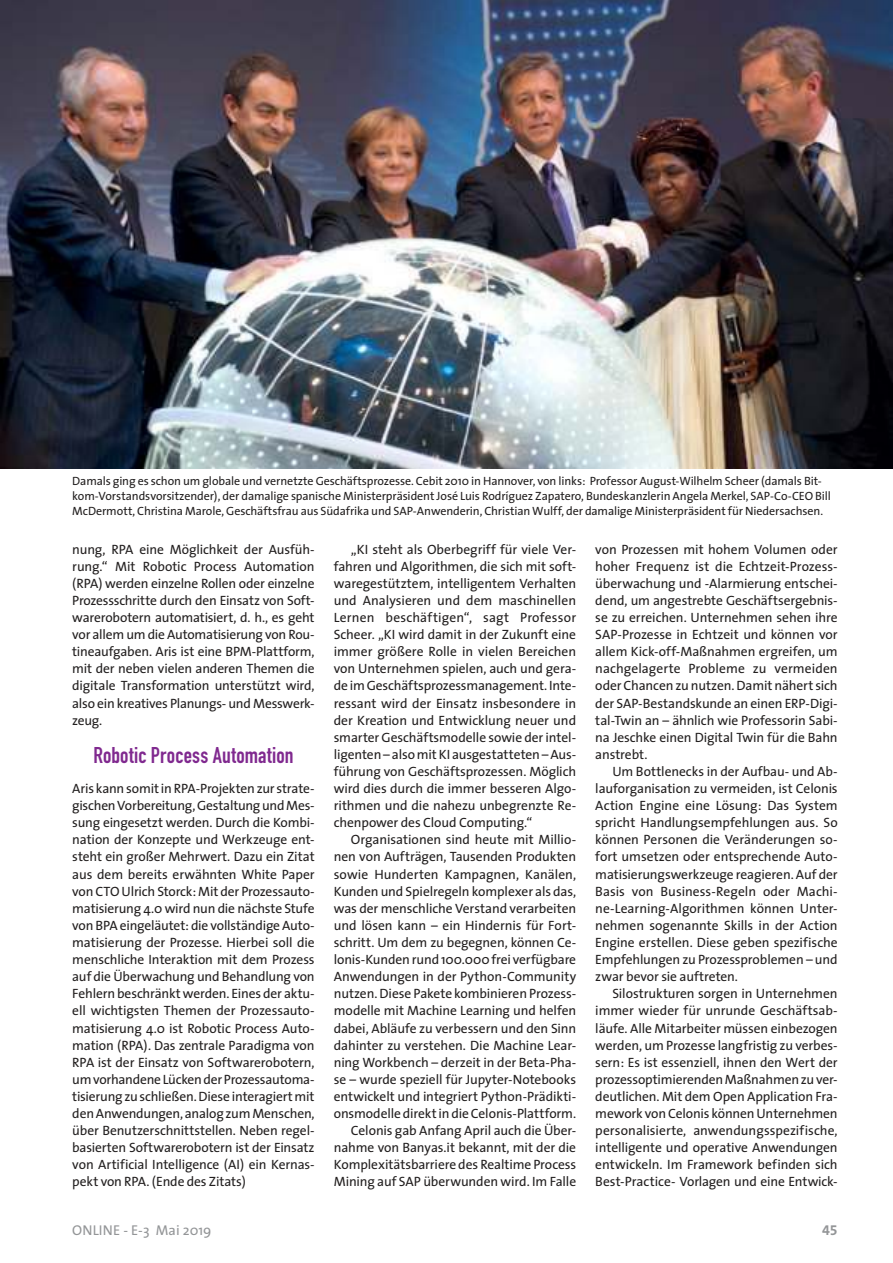
<style>
.page{position:relative;width:893px;height:1263px;background:#fff}
.page>*{position:absolute;margin:0;border:0;box-sizing:border-box;transform-origin:0 0}
.t1{font:700 22.5px "DIN Condensed";letter-spacing:.01em;color:#80298f}
.t2{font:14.25px "The Sans";color:#939597}
.t3{font:14.25px "The Sans Bold Expert";color:#939597}
.t4{font:13.5px/17.1px "The Sans";letter-spacing:-.01em;color:#221f1f;text-align:justify}
.t5{font:12px/15px "The Sans";letter-spacing:-.01em;color:#221f1f}
</style>
<div class="page">
<img style="left:0;top:0;width:893px;height:468px">
<p class="t5" style="left:72px;top:474px;width:760px">Damals ging es schon um globale und vernetzte Geschäftsprozesse. Cebit 2010 in Hannover, von links: Professor August-Wilhelm Scheer (damals Bit&shy;kom-Vorstandsvorsitzender), der damalige spanische Ministerpräsident José Luis Rodríguez Zapatero, Bundeskanzlerin Angela Merkel, SAP-Co-CEO Bill<br>McDermott, Christina Marole, Geschäftsfrau aus Südafrika und SAP-Anwenderin, Christian Wulff, der damalige Ministerpräsident für Niedersachsen.</p>
<p class="t4" style="left:72px;top:541px;width:244px">nung, RPA eine Möglichkeit der Ausfüh&shy;rung.“ Mit Robotic Process Automation (RPA) werden einzelne Rollen oder einzelne Prozessschritte durch den Einsatz von Soft&shy;warerobotern automatisiert, d. h., es geht vor allem um die Automatisierung von Rou&shy;tineaufgaben. Aris ist eine BPM-Plattform, mit der neben vielen anderen Themen die digitale Transformation unterstützt wird, also ein kreatives Planungs- und Messwerk&shy;zeug.</p>
<h1 class="t1" style="left:93px;top:746px;width:201px">Robotic Process Automation</h1>
<p class="t4" style="left:72px;top:780px;width:244px">Aris kann somit in RPA-Projekten zur strate&shy;gischen Vorbereitung, Gestaltung und Mes&shy;sung eingesetzt werden. Durch die Kombi&shy;nation der Konzepte und Werkzeuge ent&shy;steht ein großer Mehrwert. Dazu ein Zitat aus dem bereits erwähnten White Paper von CTO Ulrich Storck: Mit der Prozessauto&shy;matisierung 4.0 wird nun die nächste Stufe von BPA eingeläutet: die vollständige Auto&shy;matisierung der Prozesse. Hierbei soll die menschliche Interaktion mit dem Prozess auf die Überwachung und Behandlung von Fehlern beschränkt werden. Eines der aktu&shy;ell wichtigsten Themen der Prozessauto&shy;matisierung 4.0 ist Robotic Process Auto&shy;mation (RPA). Das zentrale Paradigma von RPA ist der Einsatz von Softwarerobotern, um vorhandene Lücken der Prozessautoma&shy;tisierung zu schließen. Diese interagiert mit den Anwendungen, analog zum Menschen, über Benutzerschnittstellen. Neben regel&shy;basierten Softwarerobotern ist der Einsatz von Artificial Intelligence (AI) ein Kernas&shy;pekt von RPA. (Ende des Zitats)</p>
<p class="t4" style="left:334px;top:541px;width:244px;text-indent:17px">„KI steht als Oberbegriff für viele Ver&shy;fahren und Algorithmen, die sich mit soft&shy;waregestütztem, intelligentem Verhalten und Analysieren und dem maschinellen Lernen beschäftigen“, sagt Professor Scheer. „KI wird damit in der Zukunft eine immer größere Rolle in vielen Bereichen von Unternehmen spielen, auch und gera&shy;de im Geschäftsprozessmanagement. Inte&shy;ressant wird der Einsatz insbesondere in der Kreation und Entwicklung neuer und smarter Geschäftsmodelle sowie der intel&shy;ligenten – also mit KI ausgestatteten – Aus&shy;führung von Geschäftsprozessen. Möglich wird dies durch die immer besseren Algo&shy;rithmen und die nahezu unbegrenzte Re&shy;chenpower des Cloud Computing.“</p>
<p class="t4" style="left:334px;top:832px;width:244px;text-align:right">Organisationen sind heute mit Millio&shy;nen von Aufträgen, Tausenden Produkten sowie Hunderten Kampagnen, Kanälen, Kunden und Spielregeln komplexer als das, was der menschliche Verstand verarbeiten und lösen kann – ein Hindernis für Fort&shy;schritt. Um dem zu begegnen, können Ce&shy;lonis-Kunden rund 100.000 frei verfügbare Anwendungen in der Python-Community nutzen. Diese Pakete kombinieren Prozess&shy;modelle mit Machine Learning und helfen dabei, Abläufe zu verbessern und den Sinn dahinter zu verstehen. Die Machine Lear&shy;ning Workbench – derzeit in der Beta-Pha&shy;se – wurde speziell für Jupyter-Notebooks entwickelt und integriert Python-Prädikti&shy;onsmodelle direkt in die Celonis-Plattform.<br>Celonis gab Anfang April auch die Über&shy;nahme von Banyas.it bekannt, mit der die Komplexitätsbarriere des Realtime Process Mining auf SAP überwunden wird. Im Falle</p>
<p class="t4" style="left:595px;top:541px;width:244px">von Prozessen mit hohem Volumen oder hoher Frequenz ist die Echtzeit-Prozess&shy;überwachung und -Alarmierung entschei&shy;dend, um angestrebte Geschäftsergebnis&shy;se zu erreichen. Unternehmen sehen ihre SAP-Prozesse in Echtzeit und können vor allem Kick-off-Maßnahmen ergreifen, um nachgelagerte Probleme zu vermeiden oder Chancen zu nutzen. Damit nähert sich der SAP-Bestandskunde an einen ERP-Digi&shy;tal-Twin an – ähnlich wie Professorin Sabi&shy;na Jeschke einen Digital Twin für die Bahn anstrebt.</p>
<p class="t4" style="left:595px;top:763px;width:244px;text-indent:17px">Um Bottlenecks in der Aufbau- und Ab&shy;lauforganisation zu vermeiden, ist Celonis Action Engine eine Lösung: Das System spricht Handlungsempfehlungen aus. So können Personen die Veränderungen so&shy;fort umsetzen oder entsprechende Auto&shy;matisierungswerkzeuge reagieren. Auf der Basis von Business-Regeln oder Machi&shy;ne-Learning-Algorithmen können Unter&shy;nehmen sogenannte Skills in der Action Engine erstellen. Diese geben spezifische Empfehlungen zu Prozessproblemen – und zwar bevor sie auftreten.</p>
<p class="t4" style="left:595px;top:986px;width:244px;text-indent:17px">Silostrukturen sorgen in Unternehmen immer wieder für unrunde Geschäftsab&shy;läufe. Alle Mitarbeiter müssen einbezogen werden, um Prozesse langfristig zu verbes&shy;sern: Es ist essenziell, ihnen den Wert der prozessoptimierenden Maßnahmen zu ver&shy;deutlichen. Mit dem Open Application Fra&shy;mework von Celonis können Unternehmen personalisierte, anwendungsspezifische, intelligente und operative Anwendungen entwickeln. Im Framework befinden sich Best-Practice- Vorlagen und eine Entwick-</p>
<p class="t2" style="left:72px;top:1223px;width:141px">ONLINE - E-3 Mai 2019</p>
<p class="t3" style="left:822px;top:1222px;width:17px">45</p>
</div>
